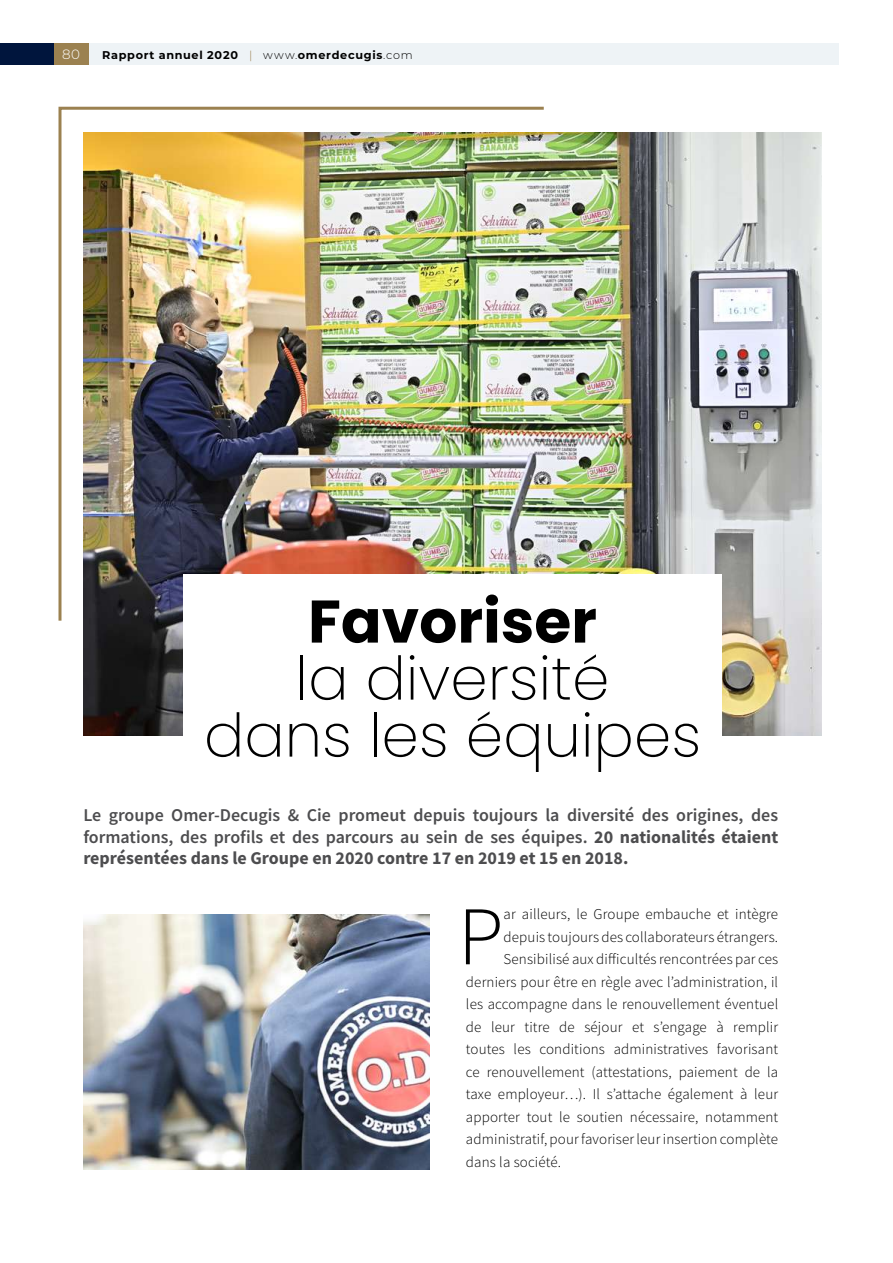
<style>
.page{position:relative;width:893px;height:1263px;background:#fff}
.page>*{position:absolute;margin:0;border:0;box-sizing:border-box;transform-origin:0 0}
.t1{font:300 83.25px "Source Sans Pro";color:#000}
.t2{font:200 60px/57px "Poppins";color:#000;text-align:center}
.t3{font:700 60px "Poppins";color:#000}
.t4{font:600 18px/21.6px "Source Sans Pro";color:#4d4d4f;text-align:justify}
.t5{font:300 15px "Source Sans Pro";letter-spacing:.01em;color:#000}
.t6{font:300 13.5px "Montserrat";color:#fff}
.t7{font:700 11.25px "Montserrat";letter-spacing:.065em;color:#000}
.s1{font-weight:300;color:#9b8150}
.s2{font-weight:300}
.s3{font-weight:700}
</style>
<div class="page">
<img style="left:83px;top:914px;width:346px;height:255px">
<img style="left:83px;top:132px;width:738px;height:604px">
<div style="left:183px;top:574px;width:538px;height:189px;background:#fff"></div>
<img style="left:58px;top:106px;width:489px;height:518px">
<div style="left:75px;top:43px;width:764px;height:22px;background:#eef3f6"></div>
<div style="left:0;top:43px;width:54px;height:22px;background:#00153d"></div>
<div style="left:54px;top:43px;width:34px;height:22px;background:#9b8150"></div>
<p class="t6" style="left:62px;top:45px;width:19px">80</p>
<p class="t7" style="left:102px;top:47px;width:312px">Rapport annuel 2020 <span class="s1">|</span> <span class="s2">www.</span>omerdecugis<span class="s2">.com</span></p>
<h2 class="t3" style="left:308px;top:587px;width:290px">Favoriser</h2>
<h2 class="t2" style="left:204px;top:650px;width:499px">la diversité<br>dans les équipes</h2>
<p class="t4" style="left:83px;top:804px;width:696px">Le groupe Omer-Decugis &amp; Cie promeut depuis toujours la diversité des origines, des formations, des profils et des parcours au sein de ses équipes. <span class="s3">20 nationalités étaient représentées dans le Groupe en 2020 contre 17 en 2019 et 15 en 2018.</span></p>
<h1 class="t1" style="left:458px;top:885px;width:47px">P</h1>
<p class="t5" style="left:504px;top:905px;width:276px">ar ailleurs, le Groupe embauche et intègre</p>
<p class="t5" style="left:504px;top:927px;width:276px">depuis toujours des collaborateurs étrangers.</p>
<p class="t5" style="left:504px;top:950px;width:276px">Sensibilisé aux difficultés rencontrées par ces</p>
<p class="t5" style="left:466px;top:972px;width:314px">derniers pour être en règle avec l’administration, il</p>
<p class="t5" style="left:466px;top:995px;width:314px">les accompagne dans le renouvellement éventuel</p>
<p class="t5" style="left:466px;top:1017px;width:314px">de leur titre de séjour et s’engage à remplir</p>
<p class="t5" style="left:466px;top:1040px;width:314px">toutes les conditions administratives favorisant</p>
<p class="t5" style="left:466px;top:1062px;width:314px">ce renouvellement (attestations, paiement de la</p>
<p class="t5" style="left:466px;top:1085px;width:314px">taxe employeur…). Il s’attache également à leur</p>
<p class="t5" style="left:466px;top:1107px;width:314px">apporter tout le soutien nécessaire, notamment</p>
<p class="t5" style="left:466px;top:1130px;width:314px">administratif, pour favoriser leur insertion complète</p>
<p class="t5" style="left:466px;top:1152px;width:97px">dans la société.</p>
</div>
